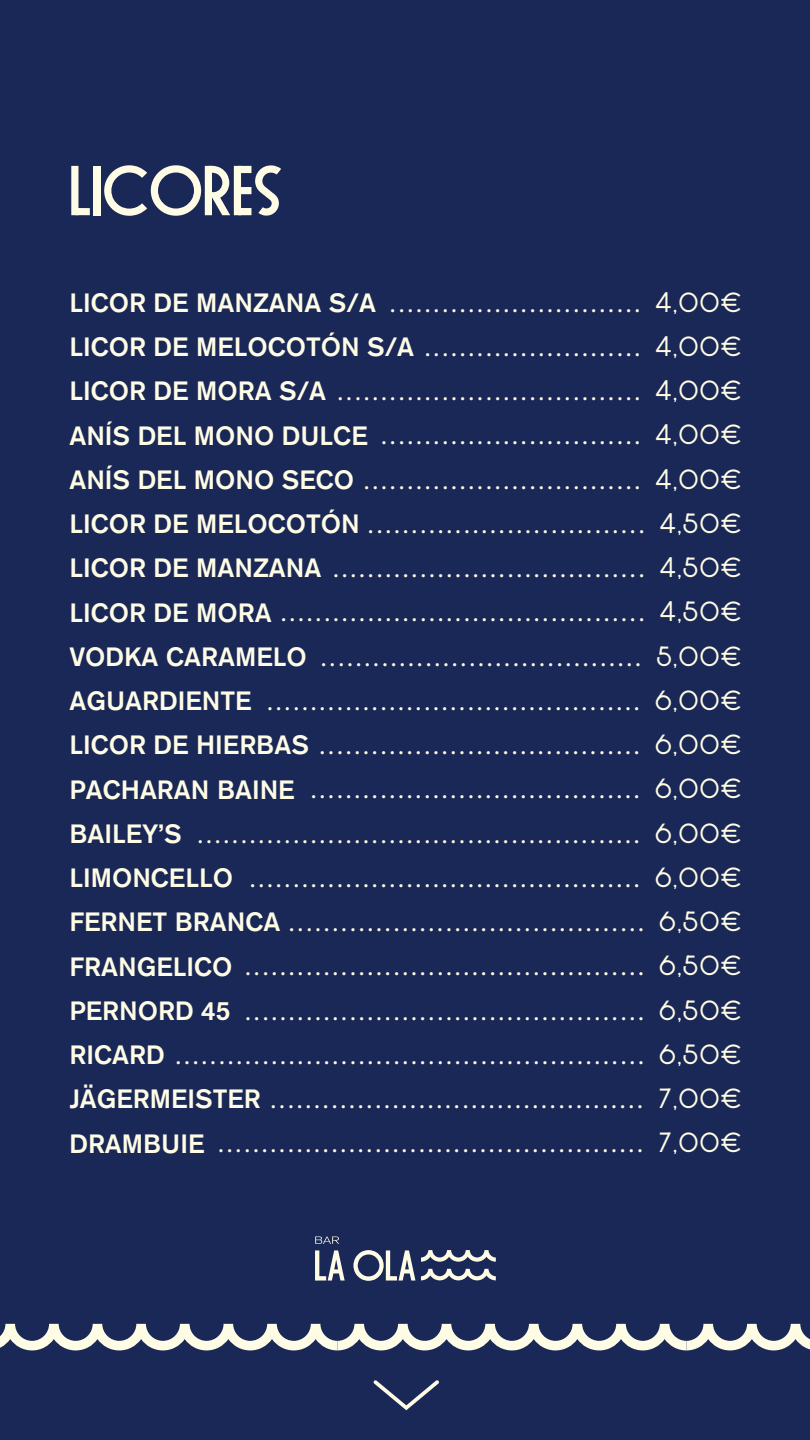
<style>
.page{position:relative;width:810px;height:1440px;background:#1a2857}
.page>*{position:absolute;margin:0;border:0;box-sizing:border-box;transform-origin:0 0}
.t1{font:70.5px "BD Orange VF";color:#fffce5}
.t2{font:35.1px/44.2px "BD Orange VF";color:#fffce5;text-align:right}
.t3{font:500 26.25px/44.2px "Akzidenz Grotesk BQ";color:#fffce5}
.s1{font-size:27.75px}
</style>
<div class="page">
<svg style="left:0;top:1324px;width:810px;height:26px"></svg>
<svg style="left:373px;top:1380px;width:66px;height:30px"></svg>
<svg style="left:315px;top:1236px;width:24px;height:8px"></svg>
<svg style="left:421px;top:1250px;width:75px;height:12px"></svg>
<svg style="left:421px;top:1269px;width:75px;height:11px"></svg>
<svg style="left:315px;top:1250px;width:30px;height:31px"></svg>
<svg style="left:353px;top:1250px;width:62px;height:31px"></svg>
<h1 class="t1" style="left:69px;top:152px;width:215px">LICORES</h1>
<p class="t2" style="left:176px;top:279px;width:567px">............................. <span class="s1">4,00€ </span>......................... <span class="s1">4,00€ </span>................................... <span class="s1">4,00€ </span>.............................. <span class="s1">4,00€ </span>................................ <span class="s1">4,00€ </span>................................ <span class="s1">4,50€ </span>.................................... <span class="s1">4,50€ </span>.......................................... <span class="s1">4,50€ </span>..................................... <span class="s1">5,00€ </span>........................................... <span class="s1">6,00€ </span>..................................... <span class="s1">6,00€ </span>...................................... <span class="s1">6,00€ </span>................................................... <span class="s1">6,00€ </span>............................................. <span class="s1">6,00€ </span>......................................... <span class="s1">6,50€ </span>.............................................. <span class="s1">6,50€ </span>.............................................. <span class="s1">6,50€ </span>...................................................... <span class="s1">6,50€ </span>........................................... <span class="s1">7,00€ </span>................................................. <span class="s1">7,00€</span></p>
<p class="t3" style="left:69px;top:280px;width:346px">LICOR DE MANZANA S/A<br>LICOR DE MELOCOTÓN S/A<br>LICOR DE MORA S/A<br>ANÍS DEL MONO DULCE<br>ANÍS DEL MONO SECO<br>LICOR DE MELOCOTÓN<br>LICOR DE MANZANA<br>LICOR DE MORA<br>VODKA CARAMELO<br>AGUARDIENTE<br>LICOR DE HIERBAS<br>PACHARAN BAINE<br>BAILEY’S<br>LIMONCELLO<br>FERNET BRANCA<br>FRANGELICO<br>PERNORD 45<br>RICARD<br>JÄGERMEISTER<br>DRAMBUIE</p>
</div>
